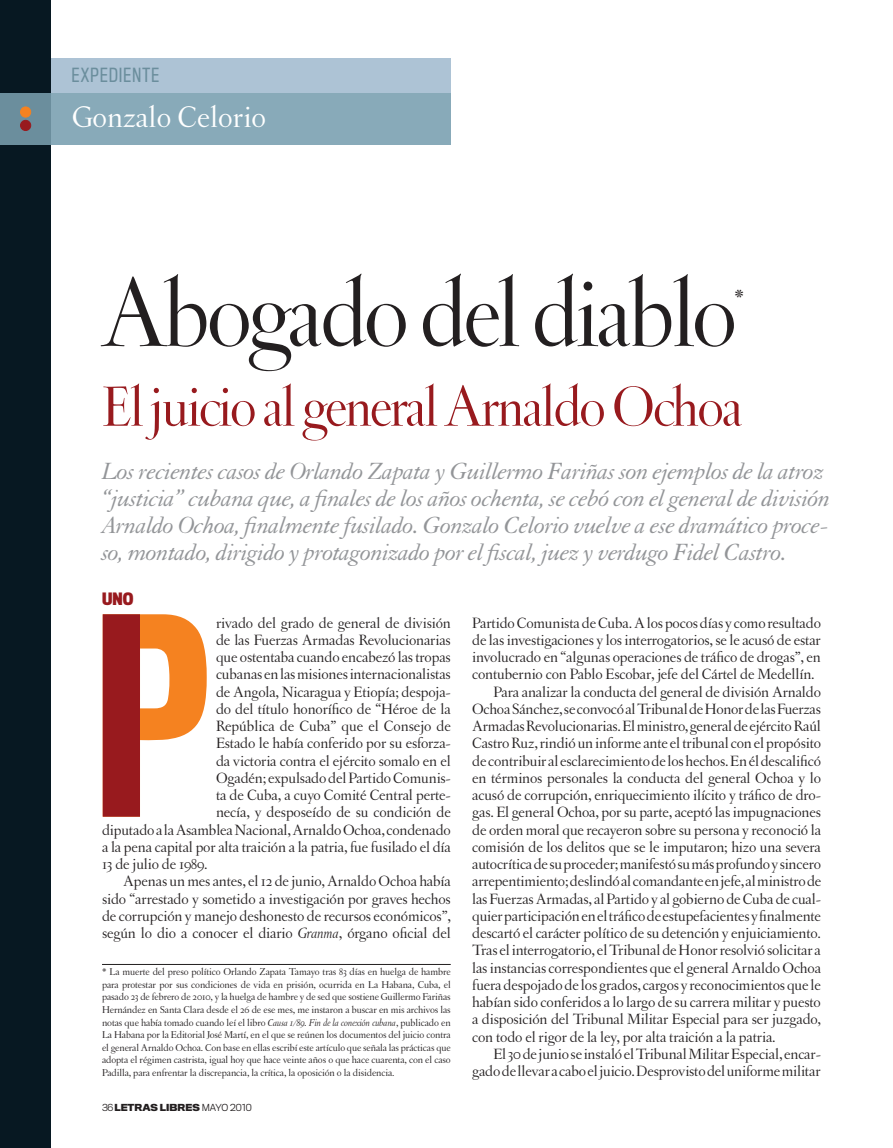
<style>
.page{position:relative;width:893px;height:1148px;background:#fff}
.page>*{position:absolute;margin:0;border:0;box-sizing:border-box;transform-origin:0 0}
.t1{font:102px "Letras Display";letter-spacing:-.02em;color:#231f20}
.t2{font:60px "Letras Display";letter-spacing:-.02em;color:#981a1e}
.t3{font:31.5px "Letras Oldstyle";color:#fff}
.t4{font:italic 25.5px/27px "Granjon";letter-spacing:-.02em;color:#939598}
.t5{font:24px "Letras Display";color:#231f20}
.t6{font:18px "Titling Gothic FB Cond";letter-spacing:.05em;color:#6b8e9d}
.t7{font:15.75px "Letras Oldstyle";letter-spacing:-.01em;color:#231f20}
.t8{font:700 15.75px "Titling Gothic FB Cond";color:#981a1e}
.t9{font:10.5px/12.6px "Letras Oldstyle";letter-spacing:-.01em;color:#231f20;text-align:justify}
.t10{font:700 9px "Titling Gothic FB Normal";color:#231f20}
.s1{font-style:italic}
.s2{font-weight:300}
</style>
<div class="page">
<div style="left:51px;top:93px;width:400px;height:52px;background:#88aab9"></div>
<div style="left:51px;top:58px;width:400px;height:35px;background:#adc3d5"></div>
<div style="left:0;top:0;width:51px;height:1148px;background:#071822"></div>
<div style="left:0;top:93px;width:51px;height:52px;background:#6b8e9d"></div>
<div style="left:21px;top:107px;width:10px;height:10px;background:#f58220;border-radius:50%"></div>
<div style="left:20px;top:107px;width:11px;height:10px;border:1px solid #f58220;border-radius:50%"></div>
<div style="left:21px;top:120px;width:10px;height:11px;background:#981a1e;border-radius:50%"></div>
<div style="left:20px;top:120px;width:11px;height:11px;border:1px solid #981a1e;border-radius:50%"></div>
<hr style="left:102px;top:964px;width:349px;height:1px;background:#231f20">
<svg style="left:140px;top:614px;width:67px;height:127px"></svg>
<div style="left:103px;top:614px;width:37px;height:203px;background:#981a1e"></div>
<p class="t6" style="left:72px;top:64px;width:89px">EXPEDIENTE</p>
<h3 class="t3" style="left:72px;top:100px;width:196px">Gonzalo Celorio</h3>
<h1 class="t1" style="left:102px;top:257px;width:636px">Abogado del diablo</h1>
<h3 class="t5" style="left:734px;top:284px;width:11px">*</h3>
<h2 class="t2" style="left:102px;top:373px;width:642px">El juicio al general Arnaldo Ochoa</h2>
<p class="t4" style="left:102px;top:458px;width:730px">Los recientes casos de Orlando Zapata y Guillermo Fariñas son ejemplos de la atroz “justicia” cubana que, a finales de los años ochenta, se cebó con el general de división Arnaldo Ochoa, finalmente fusilado. Gonzalo Celorio vuelve a ese dramático proce&shy;so, montado, dirigido y protagonizado por el fiscal, juez y verdugo Fidel Castro.</p>
<p class="t8" style="left:102px;top:589px;width:33px">UNO</p>
<p class="t7" style="left:216px;top:614px;width:236px">rivado del grado de general de división</p>
<p class="t7" style="left:216px;top:631px;width:236px">de las Fuerzas Armadas Revolucionarias</p>
<p class="t7" style="left:216px;top:648px;width:236px">que ostentaba cuando encabezó las tropas</p>
<p class="t7" style="left:216px;top:665px;width:236px">cubanas en las misiones internacionalistas</p>
<p class="t7" style="left:216px;top:683px;width:236px">de Angola, Nicaragua y Etiopía; despoja-</p>
<p class="t7" style="left:216px;top:700px;width:236px">do del título honorífico de “Héroe de la</p>
<p class="t7" style="left:216px;top:717px;width:237px">República de Cuba” que el Consejo de</p>
<p class="t7" style="left:216px;top:734px;width:236px">Estado le había conferido por su esforza-</p>
<p class="t7" style="left:216px;top:752px;width:236px">da victoria contra el ejército somalo en el</p>
<p class="t7" style="left:216px;top:769px;width:236px">Ogadén; expulsado del Partido Comunis-</p>
<p class="t7" style="left:216px;top:786px;width:236px">ta de Cuba, a cuyo Comité Central perte-</p>
<p class="t7" style="left:216px;top:803px;width:236px">necía, y desposeído de su condición de</p>
<p class="t7" style="left:102px;top:821px;width:350px">diputado a la Asamblea Nacional, Arnaldo Ochoa, condenado</p>
<p class="t7" style="left:102px;top:838px;width:350px">a la pena capital por alta traición a la patria, fue fusilado el día</p>
<p class="t7" style="left:102px;top:855px;width:107px">13 de julio de 1989.</p>
<p class="t7" style="left:123px;top:872px;width:329px">Apenas un mes antes, el 12 de junio, Arnaldo Ochoa había</p>
<p class="t7" style="left:102px;top:890px;width:350px">sido “arrestado y sometido a investigación por graves hechos</p>
<p class="t7" style="left:102px;top:907px;width:350px">de corrupción y manejo deshonesto de recursos económicos”,</p>
<p class="t7" style="left:102px;top:924px;width:350px">según lo dio a conocer el diario <span class="s1">Granma</span>, órgano oficial del</p>
<p class="t9" style="left:102px;top:966px;width:350px">* La muerte del preso político Orlando Zapata Tamayo tras 83 días en huelga de hambre para protestar por sus condiciones de vida en prisión, ocurrida en La Habana, Cuba, el pasado 23 de febrero de 2010, y la huelga de hambre y de sed que sostiene Guillermo Fariñas Hernández en Santa Clara desde el 26 de ese mes, me instaron a buscar en mis archivos las notas que había tomado cuando leí el libro <span class="s1">Causa 1/89. Fin de la conexión cubana</span>, publicado en La Habana por la Editorial José Martí, en el que se reúnen los documentos del juicio contra el general Arnaldo Ochoa. Con base en ellas escribí este artículo que señala las prácticas que adopta el régimen castrista, igual hoy que hace veinte años o que hace cuarenta, con el caso Padilla, para enfrentar la discrepancia, la crítica, la oposición o la disidencia.</p>
<p class="t10" style="left:102px;top:1101px;width:151px"><span class="s2">36</span> LETRAS LIBRES <span class="s2">MAYO 2010</span></p>
<p class="t7" style="left:472px;top:614px;width:350px">Partido Comunista de Cuba.A los pocos días y como resultado</p>
<p class="t7" style="left:472px;top:631px;width:350px">de las investigaciones y los interrogatorios, se le acusó de estar</p>
<p class="t7" style="left:472px;top:648px;width:350px">involucrado en “algunas operaciones de tráfico de drogas”, en</p>
<p class="t7" style="left:472px;top:665px;width:344px">contubernio con Pablo Escobar, jefe del Cártel de Medellín.</p>
<p class="t7" style="left:493px;top:683px;width:329px">Para analizar la conducta del general de división Arnaldo</p>
<p class="t7" style="left:472px;top:700px;width:350px">Ochoa Sánchez, se convocó al Tribunal de Honor de las Fuerzas</p>
<p class="t7" style="left:472px;top:717px;width:350px">Armadas Revolucionarias. El ministro, general de ejércitoRaúl</p>
<p class="t7" style="left:472px;top:734px;width:350px">Castro Ruz, rindió un informe ante el tribunal con el propósito</p>
<p class="t7" style="left:472px;top:752px;width:350px">de contribuir al esclarecimiento de los hechos. En él descalificó</p>
<p class="t7" style="left:472px;top:769px;width:350px">en términos personales la conducta del general Ochoa y lo</p>
<p class="t7" style="left:472px;top:786px;width:350px">acusó de corrupción, enriquecimiento ilícito y tráfico de dro-</p>
<p class="t7" style="left:472px;top:803px;width:350px">gas. El general Ochoa, por su parte, aceptó las impugnaciones</p>
<p class="t7" style="left:472px;top:821px;width:350px">de orden moral que recayeron sobre su persona y reconoció la</p>
<p class="t7" style="left:472px;top:838px;width:350px">comisión de los delitos que se le imputaron; hizo una severa</p>
<p class="t7" style="left:472px;top:855px;width:350px">autocrítica de su proceder; manifestó su más profundo y sincero</p>
<p class="t7" style="left:472px;top:872px;width:351px">arrepentimiento; deslindó al comandante en jefe, al ministro de</p>
<p class="t7" style="left:472px;top:890px;width:350px">las Fuerzas Armadas, al Partido y al gobierno de Cuba de cual-</p>
<p class="t7" style="left:472px;top:907px;width:350px">quier participación en el tráfico de estupefacientes y finalmente</p>
<p class="t7" style="left:472px;top:924px;width:350px">descartó el carácter político de su detención y enjuiciamiento.</p>
<p class="t7" style="left:472px;top:941px;width:350px">Tras el interrogatorio, el Tribunal de Honor resolvió solicitar a</p>
<p class="t7" style="left:472px;top:959px;width:350px">las instancias correspondientes que el general Arnaldo Ochoa</p>
<p class="t7" style="left:472px;top:976px;width:350px">fuera despojado de los grados, cargos y reconocimientos que le</p>
<p class="t7" style="left:472px;top:993px;width:350px">habían sido conferidos a lo largo de su carrera militar y puesto</p>
<p class="t7" style="left:472px;top:1010px;width:350px">a disposición del Tribunal Militar Especial para ser juzgado,</p>
<p class="t7" style="left:472px;top:1028px;width:305px">con todo el rigor de la ley, por alta traición a la patria.</p>
<p class="t7" style="left:493px;top:1045px;width:329px">El 30 de junio se instaló el Tribunal Militar Especial, encar-</p>
<p class="t7" style="left:472px;top:1062px;width:350px">gado de llevar a cabo el juicio. Desprovisto del uniforme militar</p>
</div>
